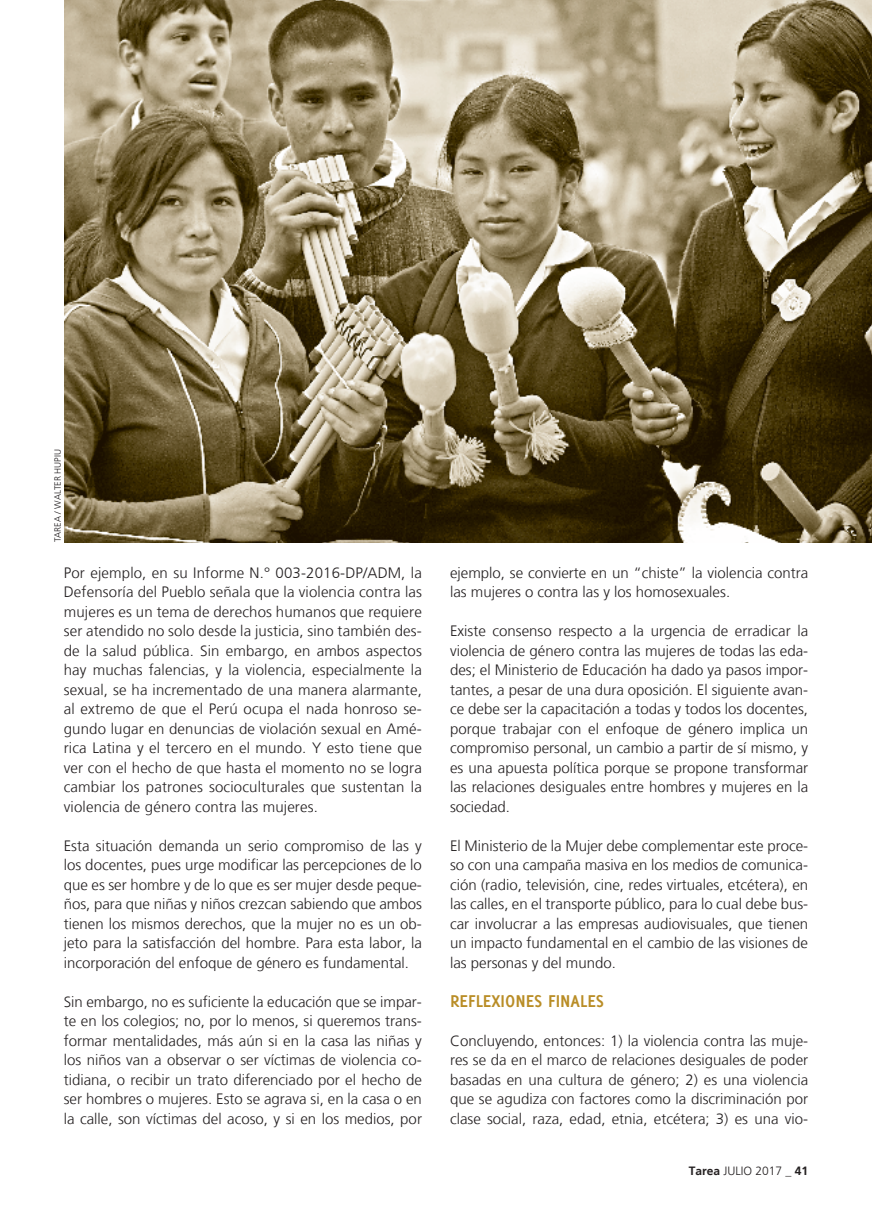
<style>
.page{position:relative;width:872px;height:1212px;background:#fff}
.page>*{position:absolute;margin:0;border:0;box-sizing:border-box;transform-origin:0 0}
._1er_Subtitulo{font:700 18.75px "Delicious";color:#b98d26}
.texto{font:300 15px/19.5px "Frutiger LT";color:#231f20;text-align:justify}
.t1{font:300 12px "Frutiger LT";color:#231f20}
.Titulo_de_articulo{font:300 9px "Frutiger LT";color:#231f20}
.s1{font-family:"Frutiger";font-weight:700}
</style>
<div class="page">
<img style="left:65px;top:0;width:807px;height:542px">
<p class="Titulo_de_articulo" style="left:53px;top:542px;width:95px;rotate:-90deg">TAREA / WALTER HUPIU</p>
<p class="texto" style="left:64px;top:563px;width:360px">Por ejemplo, en su Informe N.° 003-2016-DP/ADM, la Defensoría del Pueblo señala que la violencia contra las mujeres es un tema de derechos humanos que requiere ser atendido no solo desde la justicia, sino también des&shy;de la salud pública. Sin embargo, en ambos aspectos hay muchas falencias, y la violencia, especialmente la sexual, se ha incrementado de una manera alarmante, al extremo de que el Perú ocupa el nada honroso se&shy;gundo lugar en denuncias de violación sexual en Amé&shy;rica Latina y el tercero en el mundo. Y esto tiene que ver con el hecho de que hasta el momento no se logra cambiar los patrones socioculturales que sustentan la violencia de género contra las mujeres.</p>
<p class="texto" style="left:64px;top:836px;width:360px">Esta situación demanda un serio compromiso de las y los docentes, pues urge modificar las percepciones de lo que es ser hombre y de lo que es ser mujer desde peque&shy;ños, para que niñas y niños crezcan sabiendo que ambos tienen los mismos derechos, que la mujer no es un ob&shy;jeto para la satisfacción del hombre. Para esta labor, la incorporación del enfoque de género es fundamental.</p>
<p class="texto" style="left:64px;top:992px;width:360px">Sin embargo, no es suficiente la educación que se impar&shy;te en los colegios; no, por lo menos, si queremos trans&shy;formar mentalidades, más aún si en la casa las niñas y los niños van a observar o ser víctimas de violencia co&shy;tidiana, o recibir un trato diferenciado por el hecho de ser hombres o mujeres. Esto se agrava si, en la casa o en la calle, son víctimas del acoso, y si en los medios, por</p>
<p class="texto" style="left:450px;top:563px;width:360px">ejemplo, se convierte en un “chiste” la violencia contra las mujeres o contra las y los homosexuales.</p>
<p class="texto" style="left:450px;top:622px;width:360px">Existe consenso respecto a la urgencia de erradicar la violencia de género contra las mujeres de todas las eda&shy;des; el Ministerio de Educación ha dado ya pasos impor&shy;tantes, a pesar de una dura oposición. El siguiente avan&shy;ce debe ser la capacitación a todas y todos los docentes, porque trabajar con el enfoque de género implica un compromiso personal, un cambio a partir de sí mismo, y es una apuesta política porque se propone transformar las relaciones desiguales entre hombres y mujeres en la sociedad.</p>
<p class="texto" style="left:450px;top:836px;width:360px">El Ministerio de la Mujer debe complementar este proce&shy;so con una campaña masiva en los medios de comunica&shy;ción (radio, televisión, cine, redes virtuales, etcétera), en las calles, en el transporte público, para lo cual debe bus&shy;car involucrar a las empresas audiovisuales, que tienen un impacto fundamental en el cambio de las visiones de las personas y del mundo.</p>
<p class="_1er_Subtitulo" style="left:450px;top:990px;width:155px">REFLEXIONES FINALES</p>
<p class="texto" style="left:450px;top:1031px;width:360px">Concluyendo, entonces: 1) la violencia contra las muje&shy;res se da en el marco de relaciones desiguales de poder basadas en una cultura de género; 2) es una violencia que se agudiza con factores como la discriminación por clase social, raza, edad, etnia, etcétera; 3) es una vio-</p>
<p class="t1" style="left:688px;top:1164px;width:121px"><span class="s1">Tarea</span> JULIO 2017 _ <span class="s1">41</span></p>
</div>
